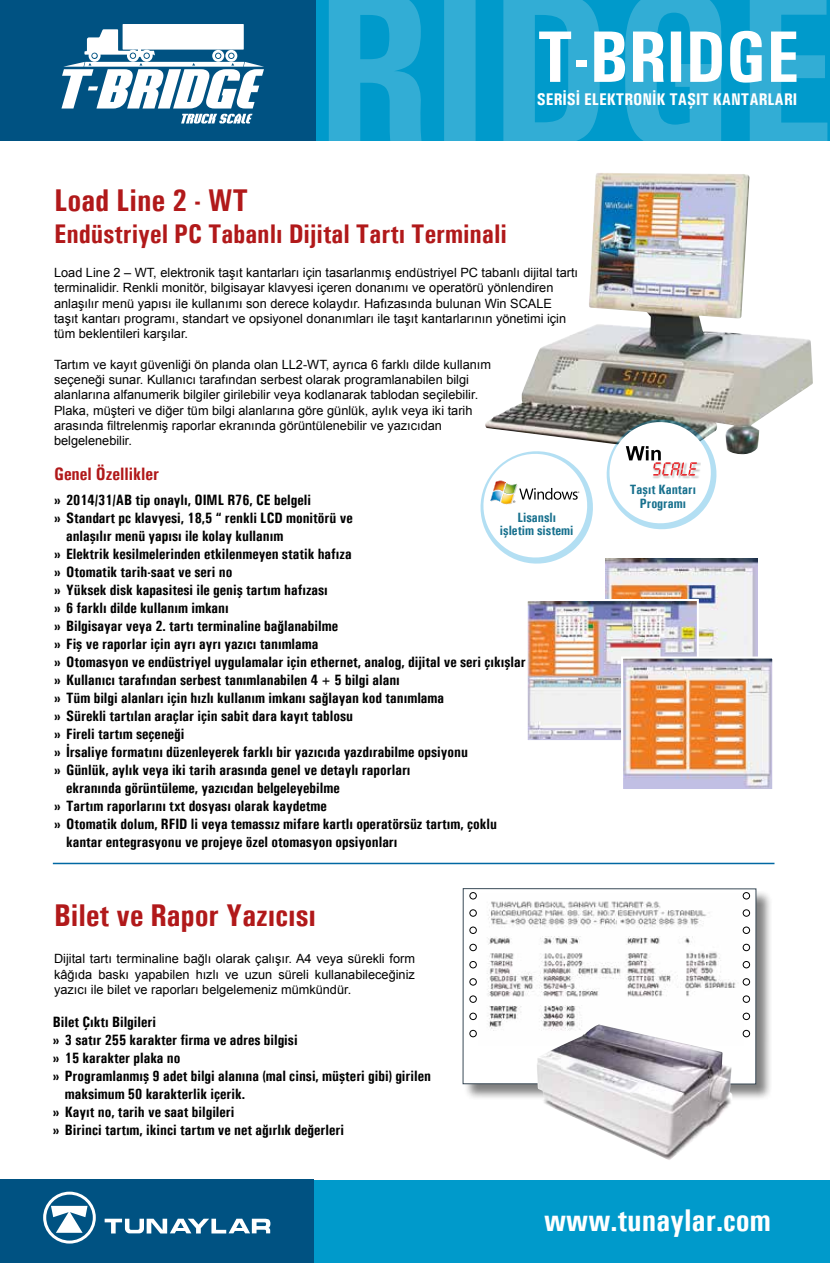
<style>
.page{position:relative;width:830px;height:1263px;background:#fff}
.page>*{position:absolute;margin:0;border:0;box-sizing:border-box;transform-origin:0 0}
.t1{font:700 condensed 222.75px "Univers";color:#fff}
.t2{font:700 condensed 73.05px "Univers";color:#fff}
.t3{font:700 condensed 31.5px "Univers";color:#b1191a}
.t4{font:700 condensed 31.5px "Univers";color:#fff}
.t5{font:700 condensed 27px "Univers";color:#b1191a}
.t6{font:700 condensed 18px "Univers";color:#b1191a}
.t7{font:700 condensed 16.95px "Univers";color:#fff}
.t8{font:700 condensed 15px "Univers";color:#000}
.t9{font:700 condensed 13.5px/13.5px "Univers";color:#17708d;text-align:center}
.t10{font:12.75px/15.3px "Arial";color:#000}
</style>
<div class="page">
<div style="left:3px;top:0;width:826px;height:141px;background:#009acb"></div>
<div style="left:0;top:0;width:315px;height:141px;background:#005282"></div>
<div style="left:0;top:1180px;width:829px;height:83px;background:#009acb"></div>
<hr style="left:829px;top:0;width:1px;height:141px;background:#005282">
<div style="left:0;top:1180px;width:314px;height:83px;background:#005282"></div>
<svg style="left:105px;top:1219px;width:165px;height:14px"></svg>
<svg style="left:43px;top:1192px;width:53px;height:51px"></svg>
<div style="left:122px;top:24px;width:122px;height:26px;background:#fff"></div>
<svg style="left:61px;top:29px;width:203px;height:94px"></svg>
<img style="left:605px;top:558px;width:151px;height:98px">
<img style="left:528px;top:602px;width:167px;height:137px">
<div style="left:525px;top:599px;width:173px;height:143px;border:2px solid #fff"></div>
<img style="left:623px;top:659px;width:147px;height:129px">
<div style="left:620px;top:656px;width:153px;height:135px;border:2px solid #fff"></div>
<hr style="left:53px;top:863px;width:721px;height:1px;background:#0068a3">
<div style="left:463px;top:889px;width:309px;height:212px;background:#000;opacity:.5"></div>
<div style="left:463px;top:889px;width:292px;height:195px;background:#fff"></div>
<img style="left:487px;top:901px;width:249px;height:130px">
<div style="left:462px;top:888px;width:293px;height:196px;border:1px solid #394a57"></div>
<div style="left:742px;top:892px;width:7px;height:7px;border:1px solid #000;border-radius:50%"></div>
<div style="left:469px;top:892px;width:7px;height:7px;border:1px solid #000;border-radius:50%"></div>
<div style="left:742px;top:910px;width:7px;height:6px;border:1px solid #000;border-radius:50%"></div>
<div style="left:469px;top:910px;width:7px;height:6px;border:1px solid #000;border-radius:50%"></div>
<div style="left:742px;top:927px;width:7px;height:6px;border:1px solid #000;border-radius:50%"></div>
<div style="left:469px;top:927px;width:7px;height:6px;border:1px solid #000;border-radius:50%"></div>
<div style="left:742px;top:944px;width:7px;height:7px;border:1px solid #000;border-radius:50%"></div>
<div style="left:469px;top:944px;width:7px;height:7px;border:1px solid #000;border-radius:50%"></div>
<div style="left:742px;top:961px;width:7px;height:7px;border:1px solid #000;border-radius:50%"></div>
<div style="left:469px;top:961px;width:7px;height:7px;border:1px solid #000;border-radius:50%"></div>
<div style="left:742px;top:978px;width:7px;height:7px;border:1px solid #000;border-radius:50%"></div>
<div style="left:469px;top:978px;width:7px;height:7px;border:1px solid #000;border-radius:50%"></div>
<div style="left:742px;top:996px;width:7px;height:6px;border:1px solid #000;border-radius:50%"></div>
<div style="left:469px;top:996px;width:7px;height:6px;border:1px solid #000;border-radius:50%"></div>
<div style="left:742px;top:1013px;width:7px;height:7px;border:1px solid #000;border-radius:50%"></div>
<div style="left:469px;top:1013px;width:7px;height:7px;border:1px solid #000;border-radius:50%"></div>
<div style="left:742px;top:1030px;width:7px;height:7px;border:1px solid #000;border-radius:50%"></div>
<div style="left:469px;top:1030px;width:7px;height:7px;border:1px solid #000;border-radius:50%"></div>
<img style="left:536px;top:1024px;width:196px;height:136px">
<img style="left:502px;top:173px;width:310px;height:281px">
<svg style="left:480px;top:413px;width:242px;height:157px"></svg>
<h1 class="t1" style="left:36px;top:-66px;width:803px">T-BRIDGE</h1>
<h2 class="t2" style="left:536px;top:13px;width:264px">T-BRIDGE</h2>
<p class="t7" style="left:536px;top:89px;width:261px">SERİSİ ELEKTRONİK TAŞIT KANTARLARI</p>
<h3 class="t3" style="left:54px;top:181px;width:195px">Load Line 2 - WT</h3>
<h3 class="t5" style="left:54px;top:218px;width:454px">Endüstriyel PC Tabanlı Dijital Tartı Terminali</h3>
<p class="t10" style="left:54px;top:265px;width:525px">Load Line 2 – WT, elektronik taşıt kantarları için tasarlanmış endüstriyel PC tabanlı dijital tartı terminalidir. Renkli monitör, bilgisayar klavyesi içeren donanımı ve operatörü yönlendiren anlaşılır menü yapısı ile kullanımı son derece kolaydır. Hafızasında bulunan Win SCALE taşıt kantarı programı, standart ve opsiyonel donanımları ile taşıt kantarlarının yönetimi için tüm beklentileri karşılar.</p>
<p class="t10" style="left:54px;top:357px;width:438px">Tartım ve kayıt güvenliği ön planda olan LL2-WT, ayrıca 6 farklı dilde kullanım seçeneği sunar. Kullanıcı tarafından serbest olarak programlanabilen bilgi alanlarına alfanumerik bilgiler girilebilir veya kodlanarak tablodan seçilebilir.<br>Plaka, müşteri ve diğer tüm bilgi alanlarına göre günlük, aylık veya iki tarih arasında filtrelenmiş raporlar ekranında görüntülenebilir ve yazıcıdan belgelenebilir.</p>
<p class="t6" style="left:54px;top:463px;width:106px">Genel Özellikler</p>
<p class="t8" style="left:54px;top:491px;width:258px">» 2014/31/AB tip onaylı, OIML R76, CE belgeli</p>
<p class="t8" style="left:54px;top:509px;width:300px">» Standart pc klavyesi, 18,5 “ renkli LCD monitörü ve</p>
<p class="t8" style="left:66px;top:527px;width:219px">anlaşılır menü yapısı ile kolay kullanım</p>
<p class="t8" style="left:54px;top:545px;width:299px">» Elektrik kesilmelerinden etkilenmeyen statik hafıza</p>
<p class="t8" style="left:54px;top:563px;width:180px">» Otomatik tarih-saat ve seri no</p>
<p class="t8" style="left:54px;top:581px;width:275px">» Yüksek disk kapasitesi ile geniş tartım hafızası</p>
<p class="t8" style="left:54px;top:599px;width:176px">» 6 farklı dilde kullanım imkanı</p>
<p class="t8" style="left:54px;top:617px;width:285px">» Bilgisayar veya 2. tartı terminaline bağlanabilme</p>
<p class="t8" style="left:54px;top:635px;width:266px">» Fiş ve raporlar için ayrı ayrı yazıcı tanımlama</p>
<p class="t8" style="left:54px;top:653px;width:473px">» Otomasyon ve endüstriyel uygulamalar için ethernet, analog, dijital ve seri çıkışlar</p>
<p class="t8" style="left:54px;top:671px;width:347px">» Kullanıcı tarafından serbest tanımlanabilen 4 + 5 bilgi alanı</p>
<p class="t8" style="left:54px;top:689px;width:391px">» Tüm bilgi alanları için hızlı kullanım imkanı sağlayan kod tanımlama</p>
<p class="t8" style="left:54px;top:707px;width:300px">» Sürekli tartılan araçlar için sabit dara kayıt tablosu</p>
<p class="t8" style="left:54px;top:725px;width:132px">» Fireli tartım seçeneği</p>
<p class="t8" style="left:54px;top:743px;width:415px">» İrsaliye formatını düzenleyerek farklı bir yazıcıda yazdırabilme opsiyonu</p>
<p class="t8" style="left:54px;top:761px;width:358px">» Günlük, aylık veya iki tarih arasında genel ve detaylı raporları</p>
<p class="t8" style="left:66px;top:779px;width:275px">ekranında görüntüleme, yazıcıdan belgeleyebilme</p>
<p class="t8" style="left:54px;top:797px;width:274px">» Tartım raporlarını txt dosyası olarak kaydetme</p>
<p class="t8" style="left:54px;top:815px;width:444px">» Otomatik dolum, RFID li veya temassız mifare kartlı operatörsüz tartım, çoklu</p>
<p class="t8" style="left:66px;top:833px;width:333px">kantar entegrasyonu ve projeye özel otomasyon opsiyonları</p>
<p class="t9" style="left:499px;top:510px;width:75px">Lisanslı işletim sistemi</p>
<h3 class="t3" style="left:54px;top:896px;width:263px">Bilet ve Rapor Yazıcısı</h3>
<p class="t10" style="left:54px;top:951px;width:362px;text-align:justify">Dijital tartı terminaline bağlı olarak çalışır. A4 veya sürekli form kâğıda baskı yapabilen hızlı ve uzun süreli kullanabileceğiniz yazıcı ile bilet ve raporları belgelemeniz mümkündür.</p>
<p class="t8" style="left:53px;top:1012px;width:105px">Bilet Çıktı Bilgileri</p>
<p class="t8" style="left:53px;top:1030px;width:246px">» 3 satır 255 karakter firma ve adres bilgisi</p>
<p class="t8" style="left:53px;top:1048px;width:129px">» 15 karakter plaka no</p>
<p class="t8" style="left:53px;top:1066px;width:379px">» Programlanmış 9 adet bilgi alanına (mal cinsi, müşteri gibi) girilen</p>
<p class="t8" style="left:65px;top:1084px;width:181px">maksimum 50 karakterlik içerik.</p>
<p class="t8" style="left:53px;top:1102px;width:183px">» Kayıt no, tarih ve saat bilgileri</p>
<p class="t8" style="left:53px;top:1120px;width:293px">» Birinci tartım, ikinci tartım ve net ağırlık değerleri</p>
<p class="t9" style="left:629px;top:483px;width:67px">Taşıt Kantarı<br>Programı</p>
<h3 class="t4" style="left:544px;top:1201px;width:228px">www.tunaylar.com</h3>
</div>
